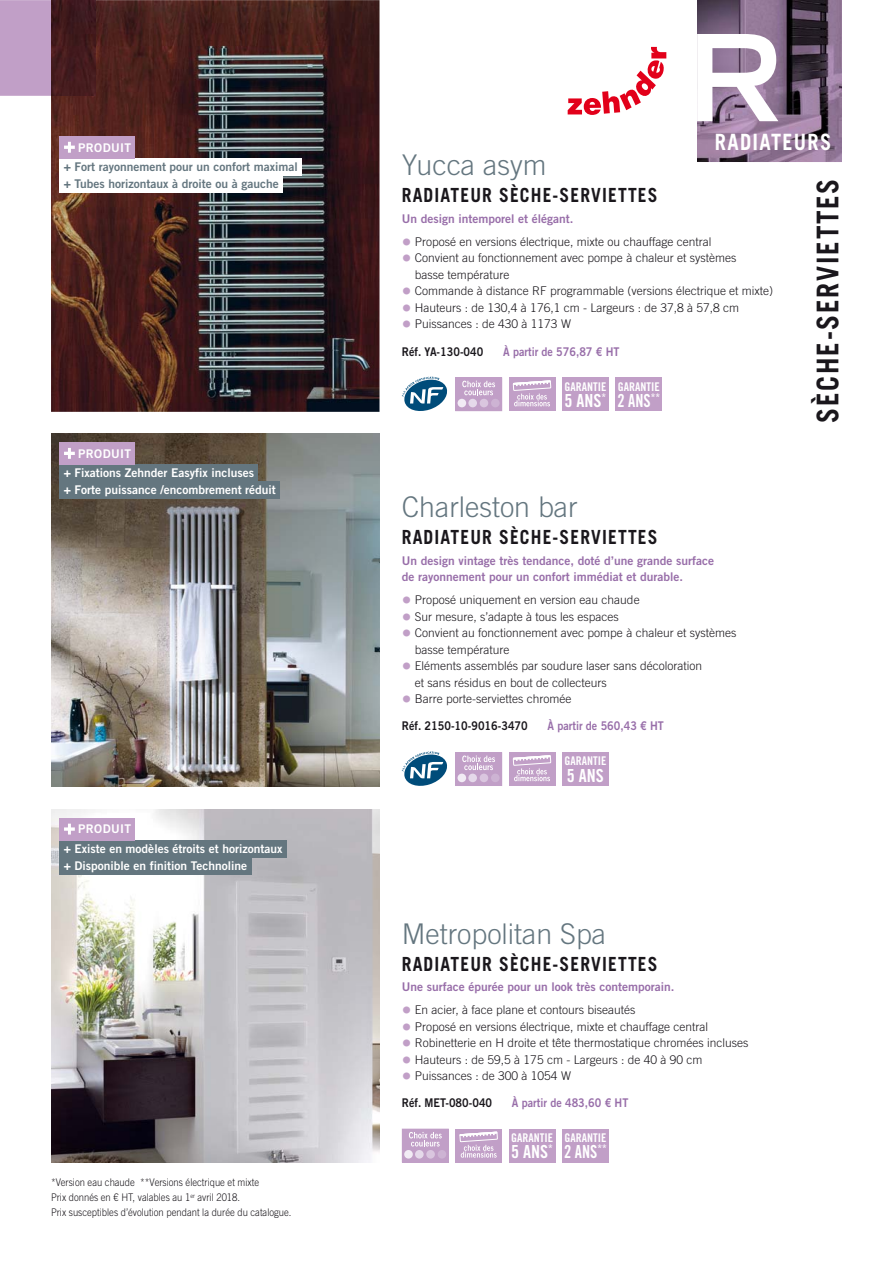
<style>
.page{position:relative;width:893px;height:1263px;background:#fff}
.page>*{position:absolute;margin:0;border:0;box-sizing:border-box;transform-origin:0 0}
.t1{font:700 30px "Trade Gothic LT Std";letter-spacing:.065em;color:#1a171c;scale:.9 1}
.t2{font:300 28.5px "Trade Gothic LT Std";color:#64767f}
.t3{font:700 22.5px "Trade Gothic LT Std";letter-spacing:.065em;color:#fff;scale:.9 1}
.t4{font:700 19.5px "Trade Gothic LT Std";letter-spacing:.065em;color:#1a171c;scale:.9 1}
.t5{font:18px "Trade Gothic LT Std Bd Cn 20";color:#fff}
.t6{font:18px "Trade Gothic LT Std Bd Cn 20";color:#fff;scale:.9 1}
.t7{font:300 12px/16.5px "Trade Gothic LT Std";color:#1a171c}
.t8{font:12px/16.5px "Trade Gothic LT Std Bd 2";color:#986ea9}
.t9{font:12px "Trade Gothic LT Std Bd 2";color:#fff}
.t10{font:12px "Trade Gothic LT Std Bd 2";color:#64767f}
.t11{font:12px "Trade Gothic LT Std Bd 2";color:#986ea9;scale:.9 1}
.t12{font:12px "Trade Gothic LT Std Bd 2";color:#1a171c;scale:.9 1}
.t13{font:12px "Trade Gothic LT Std Bd Cn 20";color:#fff}
.t14{font:12px "Trade Gothic LT Std Bd 2";letter-spacing:.03em;color:#fff}
.t15{font:300 10.5px/15px "Trade Gothic LT Std";color:#1a171c;scale:.9 1}
.s1{font-family:"Trade Gothic LT Std";font-weight:700}
.s2{font-size:19.5px;color:#c19fc7}
</style>
<div class="page">
<img style="left:51px;top:0;width:328px;height:412px">
<div style="left:60px;top:158px;width:242px;height:17px;background:#fff"></div>
<div style="left:60px;top:136px;width:75px;height:22px;background:#c19fc7"></div>
<svg style="left:64px;top:142px;width:11px;height:11px"></svg>
<img style="left:51px;top:434px;width:328px;height:353px">
<img style="left:51px;top:810px;width:328px;height:352px">
<svg style="left:697px;top:0;width:145px;height:162px"></svg>
<svg style="left:402px;top:377px;width:46px;height:34px"></svg>
<svg style="left:455px;top:377px;width:47px;height:34px"></svg>
<div style="left:508px;top:377px;width:47px;height:34px;background:#c19fc7"></div>
<svg style="left:513px;top:380px;width:38px;height:26px"></svg>
<div style="left:562px;top:377px;width:47px;height:34px;background:#c19fc7"></div>
<div style="left:615px;top:377px;width:47px;height:34px;background:#c19fc7"></div>
<svg style="left:402px;top:752px;width:45px;height:34px"></svg>
<svg style="left:455px;top:752px;width:47px;height:34px"></svg>
<div style="left:508px;top:752px;width:47px;height:34px;background:#c19fc7"></div>
<svg style="left:513px;top:755px;width:38px;height:26px"></svg>
<div style="left:562px;top:752px;width:47px;height:34px;background:#c19fc7"></div>
<svg style="left:402px;top:1129px;width:47px;height:33px"></svg>
<div style="left:455px;top:1129px;width:47px;height:33px;background:#c19fc7"></div>
<svg style="left:460px;top:1131px;width:38px;height:27px"></svg>
<div style="left:508px;top:1129px;width:47px;height:33px;background:#c19fc7"></div>
<div style="left:562px;top:1129px;width:47px;height:33px;background:#c19fc7"></div>
<svg style="left:568px;top:47px;width:98px;height:68px"></svg>
<div style="left:60px;top:840px;width:227px;height:17px;background:#64767f"></div>
<div style="left:60px;top:818px;width:75px;height:22px;background:#c19fc7"></div>
<svg style="left:64px;top:824px;width:11px;height:11px"></svg>
<div style="left:60px;top:857px;width:192px;height:17px;background:#64767f"></div>
<div style="left:60px;top:464px;width:198px;height:18px;background:#64767f"></div>
<div style="left:60px;top:442px;width:75px;height:22px;background:#c19fc7"></div>
<svg style="left:64px;top:448px;width:11px;height:11px"></svg>
<div style="left:60px;top:482px;width:220px;height:17px;background:#64767f"></div>
<div style="left:60px;top:175px;width:223px;height:18px;background:#fff"></div>
<div style="left:0;top:0;width:51px;height:96px;background:#c19fc7"></div>
<img style="left:51px;top:0;width:45px;height:96px">
<p class="t14" style="left:78px;top:143px;width:54px">PRODUIT</p>
<p class="t10" style="left:64px;top:163px;width:235px"><span class="s1">+</span> Fort rayonnement pour un confort maximal</p>
<p class="t10" style="left:64px;top:180px;width:216px"><span class="s1">+</span> Tubes horizontaux à droite ou à gauche</p>
<p class="t14" style="left:78px;top:449px;width:54px">PRODUIT</p>
<p class="t9" style="left:64px;top:486px;width:214px"><span class="s1">+</span> Forte puissance /encombrement réduit</p>
<p class="t9" style="left:64px;top:469px;width:192px"><span class="s1">+</span> Fixations Zehnder Easyfix incluses</p>
<p class="t14" style="left:78px;top:825px;width:54px">PRODUIT</p>
<p class="t9" style="left:64px;top:862px;width:185px"><span class="s1">+</span> Disponible en finition Technoline</p>
<p class="t9" style="left:64px;top:844px;width:220px"><span class="s1">+</span> Existe en modèles étroits et horizontaux</p>
<p class="t15" style="left:51px;top:1176px;width:233px">*Version eau chaude **Versions électrique et mixte</p>
<p class="t15" style="left:51px;top:1191px;width:269px">Prix donnés en € HT, valables au 1<sup>er</sup> avril 2018.<br>Prix susceptibles d’évolution pendant la durée du catalogue.</p>
<h3 class="t3" style="left:715px;top:134px;width:131px">RADIATEURS</h3>
<h1 class="t1" style="left:817px;top:423px;width:272px;rotate:-90deg">SÈCHE-SERVIETTES</h1>
<h2 class="t2" style="left:402px;top:155px;width:146px">Yucca asym</h2>
<h3 class="t4" style="left:402px;top:188px;width:286px">RADIATEUR SÈCHE-SERVIETTES</h3>
<p class="t8" style="left:402px;top:211px;width:173px">Un design intemporel et élégant.</p>
<p class="t7" style="left:402px;top:234px;width:311px"><span class="s2">•</span> Proposé en versions électrique, mixte ou chauffage central</p>
<p class="t7" style="left:415px;top:251px;width:323px;text-indent:-13px"><span class="s2">•</span> Convient au fonctionnement avec pompe à chaleur et systèmes basse température</p>
<p class="t7" style="left:402px;top:284px;width:373px"><span class="s2">•</span> Commande à distance RF programmable (versions électrique et mixte)</p>
<p class="t7" style="left:402px;top:300px;width:339px"><span class="s2">•</span> Hauteurs : de 130,4 à 176,1 cm - Largeurs : de 37,8 à 57,8 cm</p>
<p class="t7" style="left:402px;top:317px;width:171px"><span class="s2">•</span> Puissances : de 430 à 1173 W</p>
<p class="t12" style="left:402px;top:347px;width:92px">Réf. YA-130-040</p>
<p class="t11" style="left:503px;top:347px;width:131px">À partir de 576,87 € HT</p>
<p class="t13" style="left:564px;top:379px;width:43px">GARANTIE</p>
<h3 class="t5" style="left:565px;top:390px;width:43px">5 ANS<sup>*</sup></h3>
<p class="t13" style="left:618px;top:379px;width:43px">GARANTIE</p>
<h3 class="t6" style="left:617px;top:390px;width:49px">2 ANS<sup>**</sup></h3>
<h2 class="t2" style="left:402px;top:497px;width:177px">Charleston bar</h2>
<h3 class="t4" style="left:402px;top:530px;width:286px">RADIATEUR SÈCHE-SERVIETTES</h3>
<p class="t8" style="left:402px;top:553px;width:314px">Un design vintage très tendance, doté d’une grande surface de rayonnement pour un confort immédiat et durable.</p>
<p class="t7" style="left:402px;top:593px;width:239px"><span class="s2">•</span> Proposé uniquement en version eau chaude</p>
<p class="t7" style="left:402px;top:609px;width:219px"><span class="s2">•</span> Sur mesure, s’adapte à tous les espaces</p>
<p class="t7" style="left:415px;top:626px;width:323px;text-indent:-13px"><span class="s2">•</span> Convient au fonctionnement avec pompe à chaleur et systèmes basse température</p>
<p class="t7" style="left:415px;top:659px;width:289px;text-indent:-13px"><span class="s2">•</span> Eléments assemblés par soudure laser sans décoloration et sans résidus en bout de collecteurs</p>
<p class="t7" style="left:402px;top:692px;width:171px"><span class="s2">•</span> Barre porte-serviettes chromée</p>
<p class="t12" style="left:402px;top:722px;width:141px">Réf. 2150-10-9016-3470</p>
<p class="t11" style="left:547px;top:722px;width:131px">À partir de 560,43 € HT</p>
<p class="t13" style="left:564px;top:754px;width:43px">GARANTIE</p>
<h3 class="t5" style="left:567px;top:765px;width:38px">5 ANS</h3>
<h2 class="t2" style="left:402px;top:923px;width:206px">Metropolitan Spa</h2>
<h3 class="t4" style="left:402px;top:957px;width:286px">RADIATEUR SÈCHE-SERVIETTES</h3>
<p class="t8" style="left:402px;top:980px;width:274px">Une surface épurée pour un look très contemporain.</p>
<p class="t7" style="left:402px;top:1003px;width:235px"><span class="s2">•</span> En acier, à face plane et contours biseautés</p>
<p class="t7" style="left:402px;top:1019px;width:308px"><span class="s2">•</span> Proposé en versions électrique, mixte et chauffage central</p>
<p class="t7" style="left:402px;top:1036px;width:348px"><span class="s2">•</span> Robinetterie en H droite et tête thermostatique chromées incluses</p>
<p class="t7" style="left:402px;top:1052px;width:302px"><span class="s2">•</span> Hauteurs : de 59,5 à 175 cm - Largeurs : de 40 à 90 cm</p>
<p class="t7" style="left:402px;top:1069px;width:171px"><span class="s2">•</span> Puissances : de 300 à 1054 W</p>
<p class="t12" style="left:402px;top:1099px;width:102px">Réf. MET-080-040</p>
<p class="t11" style="left:512px;top:1099px;width:131px">À partir de 483,60 € HT</p>
<p class="t13" style="left:511px;top:1131px;width:43px">GARANTIE</p>
<h3 class="t5" style="left:511px;top:1141px;width:43px">5 ANS<sup>*</sup></h3>
<p class="t13" style="left:564px;top:1131px;width:43px">GARANTIE</p>
<h3 class="t6" style="left:564px;top:1141px;width:49px">2 ANS<sup>**</sup></h3>
</div>
